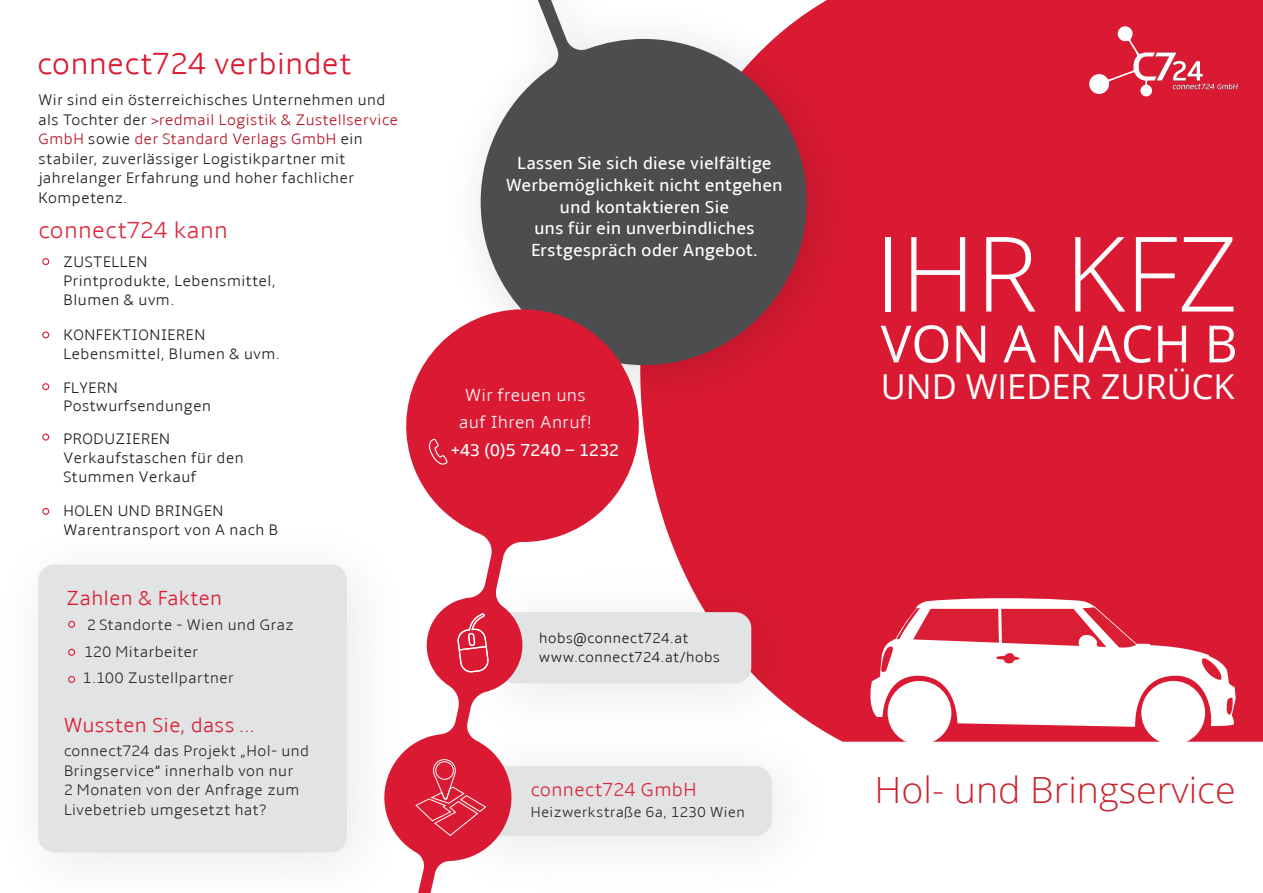
<style>
.page{position:relative;width:1263px;height:893px;background:#fff}
.page>*{position:absolute;margin:0;border:0;box-sizing:border-box;transform-origin:0 0}
.t1{font:300 104.25px "Open Sans";color:#fff}
.t2{font:51.45px "Open Sans";color:#fff}
.t3{font:300 36.15px "Open Sans";color:#cb242e;scale:1.04 1}
.t4{font:34.35px "Open Sans";color:#fff}
.t5{font:300 31.5px "Amble";letter-spacing:-.015em;color:#da1a32}
.t6{font:300 24px "Amble";letter-spacing:-.01em;color:rgb(218 30 52/.94)}
.t7{font:300 21px "Amble";letter-spacing:-.01em;color:#da1e34}
.t8{font:300 19.5px "Amble";letter-spacing:-.01em;color:rgb(218 30 52/.95)}
.t9{font:18px/21.6px "Amble";letter-spacing:-.005em;color:#fff;text-align:center}
.t10{font:300 18px/27px "Amble";letter-spacing:-.01em;color:rgb(255 255 255/.94);text-align:center}
.t11{font:17.85px "Amble";letter-spacing:-.015em;color:#fff}
.t12{font:300 15.75px/19.5px "Amble";color:#231f20}
.t13{font:300 15px "Amble";color:#231f20}
.t14{font:300 15px "Amble";letter-spacing:.005em;color:rgb(35 31 32/.95)}
.s1{color:#b8172a}
</style>
<div class="page">
<div style="left:651px;top:0;width:612px;height:742px;background:#da1a32"></div>
<svg style="left:866px;top:595px;width:370px;height:132px"></svg>
<svg style="left:1199px;top:656px;width:25px;height:25px"></svg>
<svg style="left:1225px;top:697px;width:8px;height:18px"></svg>
<svg style="left:881px;top:607px;width:255px;height:65px"></svg>
<div style="left:888px;top:681px;width:63px;height:64px;background:#fff;border-radius:50%"></div>
<div style="left:1141px;top:681px;width:64px;height:64px;background:#fff;border-radius:50%"></div>
<div style="left:42px;top:258px;width:7px;height:7px;border:1px solid #da1e34;border-radius:50%"></div>
<div style="left:42px;top:331px;width:7px;height:7px;border:1px solid #da1e34;border-radius:50%"></div>
<div style="left:42px;top:383px;width:7px;height:7px;border:1px solid #da1e34;border-radius:50%"></div>
<div style="left:42px;top:434px;width:7px;height:7px;border:1px solid #da1e34;border-radius:50%"></div>
<svg style="left:1089px;top:26px;width:149px;height:70px;background:#dd3a4e"></svg>
<img style="left:38px;top:508px;width:320px;height:355px">
<div style="left:38px;top:565px;width:309px;height:287px;background:#e2e3e4;border-radius:16px"></div>
<div style="left:68px;top:621px;width:7px;height:7px;border:1px solid #da1e34;border-radius:50%"></div>
<div style="left:68px;top:649px;width:7px;height:7px;border:1px solid #da1e34;border-radius:50%"></div>
<div style="left:68px;top:676px;width:7px;height:7px;border:1px solid #da1e34;border-radius:50%"></div>
<img style="left:651px;top:543px;width:185px;height:154px">
<div style="left:499px;top:612px;width:252px;height:71px;background:#e2e3e4;border-radius:16px"></div>
<img style="left:651px;top:697px;width:206px;height:150px">
<div style="left:477px;top:766px;width:295px;height:70px;background:#e2e3e4;border-radius:17px"></div>
<img style="left:479px;top:0;width:400px;height:439px">
<svg style="left:480px;top:0;width:327px;height:366px;fill:#4d4d4f"></svg>
<svg style="left:384px;top:295px;width:267px;height:598px"></svg>
<svg style="left:428px;top:422px;width:21px;height:43px"></svg>
<svg style="left:457px;top:613px;width:32px;height:59px;background:#e04256"></svg>
<svg style="left:414px;top:758px;width:73px;height:79px;background:#dd2d43"></svg>
<h3 class="t5" style="left:37px;top:45px;width:317px">connect724 verbindet</h3>
<p class="t12" style="left:38px;top:90px;width:361px">Wir sind ein österreichisches Unternehmen und als Tochter der <span class="s1">&gt;redmail Logistik &amp; Zustellservice GmbH</span> sowie <span class="s1">der Standard Verlags GmbH</span> ein stabiler, zuverlässiger Logistikpartner mit jahrelanger Erfahrung und hoher fachlicher Kompetenz.</p>
<h3 class="t6" style="left:38px;top:216px;width:191px">connect724 kann</h3>
<p class="t12" style="left:63px;top:253px;width:214px;line-height:18.9px">ZUSTELLEN<br>Printprodukte, Lebensmittel,<br>Blumen &amp; uvm.</p>
<p class="t12" style="left:63px;top:326px;width:219px;line-height:18.9px">KONFEKTIONIEREN<br>Lebensmittel, Blumen &amp; uvm.</p>
<p class="t12" style="left:63px;top:378px;width:150px;line-height:18.9px">FLYERN<br>Postwurfsendungen</p>
<p class="t12" style="left:63px;top:429px;width:182px;line-height:18.9px">PRODUZIEREN<br>Verkaufstaschen für den<br>Stummen Verkauf</p>
<p class="t12" style="left:63px;top:502px;width:217px;line-height:18.9px">HOLEN UND BRINGEN<br>Warentransport von A nach B</p>
<h3 class="t7" style="left:66px;top:585px;width:158px">Zahlen &amp; Fakten</h3>
<p class="t12" style="left:84px;top:611px;width:212px;line-height:27.2px">2 Standorte - Wien und Graz<br>120 Mitarbeiter</p>
<p class="t12" style="left:83px;top:669px;width:153px">1.100 Zustellpartner</p>
<h3 class="t7" style="left:63px;top:713px;width:193px">Wussten Sie, dass ...</h3>
<p class="t12" style="left:63px;top:742px;width:247px">connect724 das Projekt „Hol- und<br>Bringservice“ innerhalb von nur<br>2 Monaten von der Anfrage zum<br>Livebetrieb umgesetzt hat?</p>
<p class="t9" style="left:506px;top:153px;width:278px">Lassen Sie sich diese vielfältige<br>Werbemöglichkeit nicht entgehen und kontaktieren Sie<br>uns für ein unverbindliches<br>Erstgespräch oder Angebot.</p>
<p class="t10" style="left:459px;top:382px;width:135px">Wir freuen uns auf Ihren Anruf!</p>
<p class="t11" style="left:451px;top:440px;width:170px">+43 (0)5 7240 – 1232</p>
<p class="t13" style="left:539px;top:629px;width:151px">hobs@connect724.at</p>
<p class="t13" style="left:539px;top:648px;width:183px">www.connect724.at/hobs</p>
<p class="t8" style="left:530px;top:778px;width:168px">connect724 GmbH</p>
<p class="t14" style="left:530px;top:803px;width:216px">Heizwerkstraße 6a, 1230 Wien</p>
<h1 class="t1" style="left:874px;top:202px;width:365px">IHR KFZ</h1>
<h2 class="t2" style="left:881px;top:308px;width:358px">VON A NACH B</h2>
<h3 class="t4" style="left:881px;top:363px;width:355px">UND WIEDER ZURÜCK</h3>
<h3 class="t3" style="left:874px;top:765px;width:349px">Hol- und Bringservice</h3>
</div>
